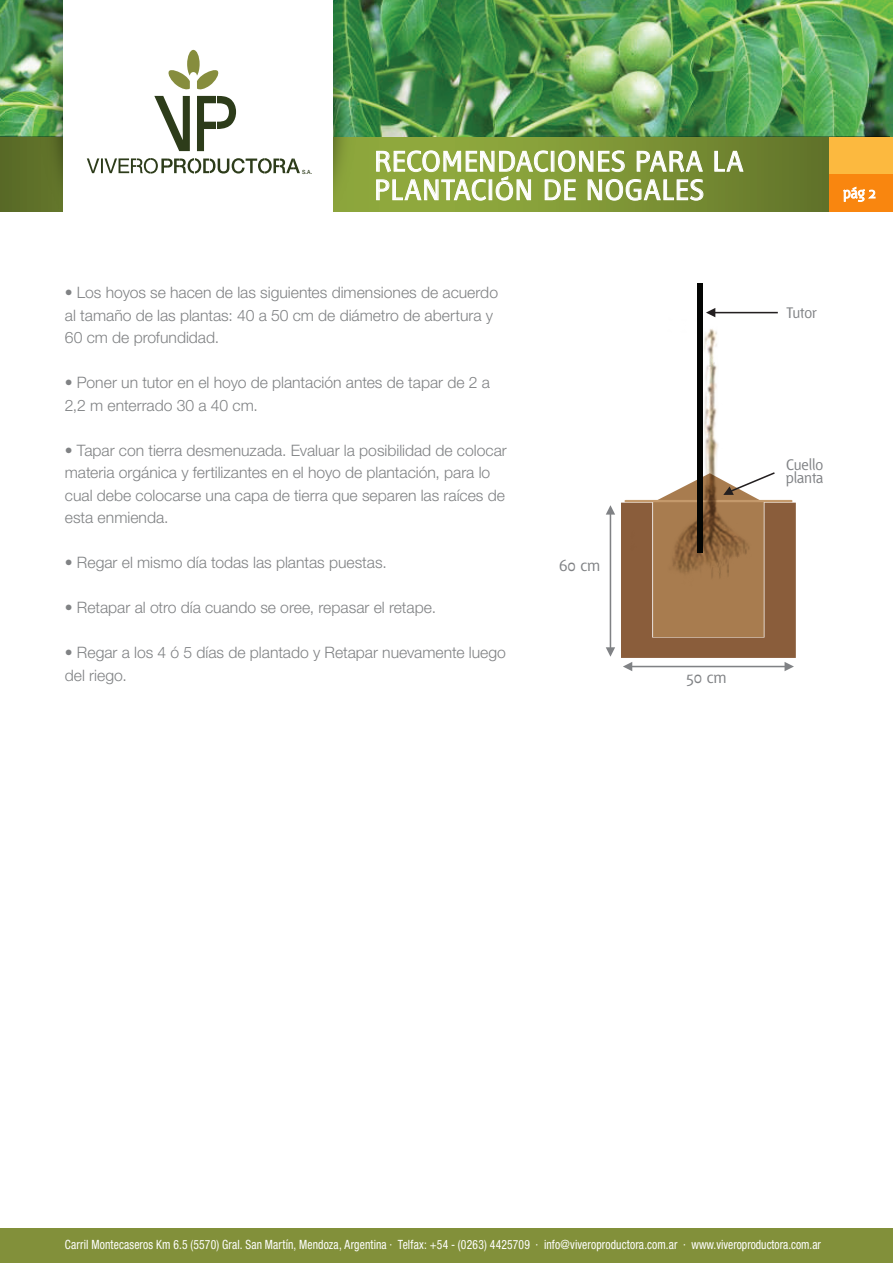
<style>
.page{position:relative;width:893px;height:1263px;background:#fff}
.page>*{position:absolute;margin:0;border:0;box-sizing:border-box;transform-origin:0 0}
.t1{font:28.5px/28.5px "Fontana ND Aa Os F";letter-spacing:.015em;color:#fff}
.t2{font:15.9px "Fontana ND Aa Os F";color:#808285}
.t3{font:300 15.75px/22.5px "Helvetica Neue LT Std";color:#808284}
.t4{font:15.15px/13.8px "Fontana ND Aa Os F";letter-spacing:-.01em;color:#808285}
.t5{font:15px "Fontana ND Aa Os F";color:#fff;scale:.92 1}
.t6{font:condensed 12.75px "Helvetica Neue LT Std";letter-spacing:.01em;color:#fff;scale:.91 1}
.t7{font:500 5.7px "Helvetica Neue";color:#2d3c1a;scale:.9 1}
</style>
<div class="page">
<img style="left:390px;top:0;width:503px;height:137px">
<svg style="left:0;top:137px;width:829px;height:74px;background:#748a32"></svg>
<img style="left:6px;top:0;width:384px;height:212px">
<div style="left:63px;top:0;width:270px;height:260px;background:#fff"></div>
<svg style="left:87px;top:158px;width:213px;height:16px"></svg>
<svg style="left:154px;top:50px;width:82px;height:101px"></svg>
<div style="left:829px;top:137px;width:64px;height:74px;background:#fcb93f"></div>
<div style="left:829px;top:174px;width:64px;height:37px;background:#f9860f"></div>
<div style="left:0;top:1228px;width:893px;height:35px;background:#82903a"></div>
<svg style="left:843px;top:187px;width:32px;height:15px"></svg>
<svg style="left:714px;top:151px;width:29px;height:21px"></svg>
<svg style="left:376px;top:150px;width:327px;height:51px;background:#9fb263"></svg>
<hr style="left:714px;top:312px;width:64px;height:1px;background:#231f20">
<svg style="left:621px;top:472px;width:175px;height:199px"></svg>
<hr style="left:631px;top:666px;width:157px;height:1px;background:#808285">
<svg style="left:606px;top:505px;width:9px;height:10px"></svg>
<svg style="left:606px;top:647px;width:9px;height:10px"></svg>
<hr style="left:610px;top:514px;width:1px;height:136px;background:#808285">
<hr style="left:626px;top:500px;width:165px;height:2px;background:#c4996b">
<img style="left:621px;top:308px;width:146px;height:304px">
<div style="left:697px;top:284px;width:6px;height:269px;background:#040503"></div>
<p class="t7" style="left:302px;top:167px;width:13px">S.A.</p>
<h1 class="t1" style="left:374px;top:149px;width:371px">RECOMENDACIONES PARA LA<br>PLANTACIÓN DE NOGALES</h1>
<p class="t3" style="left:65px;top:281px;width:435px">• Los hoyos se hacen de las siguientes dimensiones de acuerdo al tamaño de las plantas: 40 a 50 cm de diámetro de abertura y<br>60 cm de profundidad.</p>
<p class="t3" style="left:65px;top:371px;width:427px">• Poner un tutor en el hoyo de plantación antes de tapar de 2 a<br>2,2 m enterrado 30 a 40 cm.</p>
<p class="t3" style="left:65px;top:439px;width:444px">• Tapar con tierra desmenuzada. Evaluar la posibilidad de colocar materia orgánica y fertilizantes en el hoyo de plantación, para lo cual debe colocarse una capa de tierra que separen las raíces de esta enmienda.</p>
<p class="t3" style="left:65px;top:551px;width:323px">• Regar el mismo día todas las plantas puestas.</p>
<p class="t3" style="left:65px;top:596px;width:373px">• Retapar al otro día cuando se oree, repasar el retape.</p>
<p class="t3" style="left:65px;top:641px;width:443px">• Regar a los 4 ó 5 días de plantado y Retapar nuevamente luego del riego.</p>
<p class="t2" style="left:559px;top:558px;width:43px">60 cm</p>
<p class="t2" style="left:686px;top:670px;width:42px">50 cm</p>
<p class="t5" style="left:843px;top:186px;width:37px">pág 2</p>
<p class="t4" style="left:786px;top:307px;width:32px">Tutor</p>
<p class="t4" style="left:786px;top:458px;width:39px">Cuello planta</p>
<p class="t6" style="left:65px;top:1237px;width:832px">Carril Montecaseros Km 6.5 (5570) Gral. San Martín, Mendoza, Argentina · Telfax: +54 - (0263) 4425709 · info@viveroproductora.com.ar · www.viveroproductora.com.ar</p>
</div>
